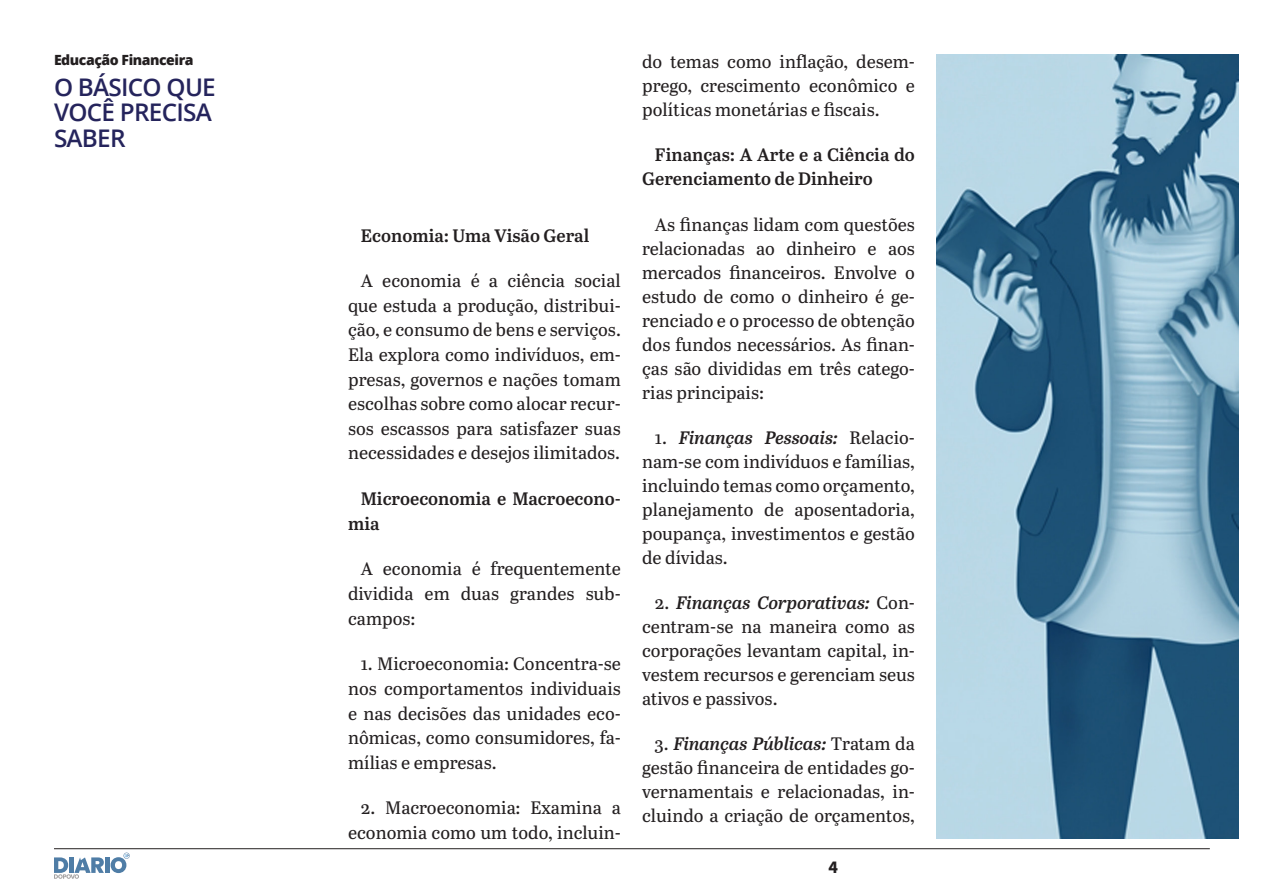
<style>
.page{position:relative;width:1263px;height:893px;background:#fff}
.page>*{position:absolute;margin:0;border:0;box-sizing:border-box;transform-origin:0 0}
.t1{font:600 24.3px/26px "Open Sans";letter-spacing:-.03em;color:#25245c}
.t2{font:18px/24px "Abril Text";color:#231f20;text-align:justify}
.t3{font:600 18px/24.6px "Abril Text";color:#231f20}
.t4{font:700 18px "Source Sans Pro";color:#231f20}
.t5{font:800 14.1px "Open Sans";letter-spacing:-.03em;color:#231f20}
.s1{font-weight:600;font-style:italic}
</style>
<div class="page">
<hr style="left:105px;top:857px;width:4px;height:16px;background:#4f7da6">
<svg style="left:54px;top:857px;width:50px;height:22px"></svg>
<svg style="left:111px;top:853px;width:19px;height:20px"></svg>
<hr style="left:54px;top:848px;width:1156px;height:1px;background:#231f20">
<img style="left:936px;top:54px;width:302px;height:785px">
<p class="t5" style="left:54px;top:49px;width:141px">Educação Financeira</p>
<h1 class="t1" style="left:54px;top:73px;width:163px">O BÁSICO QUE<br>VOCÊ PRECISA<br>SABER</h1>
<p class="t3" style="left:361px;top:222px;width:230px">Economia: Uma Visão Geral</p>
<p class="t2" style="left:348px;top:268px;width:274px;line-height:24.6px;text-indent:13px">A economia é a ciência social que estuda a produção, distribui&shy;ção, e consumo de bens e serviços.<br>Ela explora como indivíduos, em&shy;presas, governos e nações tomam escolhas sobre como alocar recur&shy;sos escassos para satisfazer suas necessidades e desejos ilimitados.</p>
<p class="t3" style="left:348px;top:486px;width:274px;text-indent:13px">Microeconomia e Macroecono&shy;mia</p>
<p class="t2" style="left:348px;top:556px;width:274px;line-height:24.6px;text-indent:13px">A economia é frequentemente dividida em duas grandes sub&shy;campos:</p>
<p class="t2" style="left:348px;top:651px;width:274px;line-height:24.6px;text-indent:13px">1. Microeconomia: Concentra-se nos comportamentos individuais e nas decisões das unidades eco&shy;nômicas, como consumidores, fa&shy;mílias e empresas.</p>
<p class="t2" style="left:348px;top:795px;width:274px;line-height:24.6px;text-align:right">2. Macroeconomia: Examina a economia como um todo, incluin-</p>
<p class="t2" style="left:642px;top:49px;width:274px">do temas como inflação, desem&shy;prego, crescimento econômico e políticas monetárias e fiscais.</p>
<p class="t3" style="left:642px;top:142px;width:274px;line-height:24px;text-indent:13px">Finanças: A Arte e a Ciência do<br>Gerenciamento de Dinheiro</p>
<p class="t2" style="left:642px;top:211px;width:274px;text-indent:13px">As finanças lidam com questões relacionadas ao dinheiro e aos mercados financeiros. Envolve o estudo de como o dinheiro é ge&shy;renciado e o processo de obtenção dos fundos necessários. As finan&shy;ças são divididas em três catego&shy;rias principais:</p>
<p class="t2" style="left:642px;top:425px;width:274px;text-indent:13px">1. <span class="s1">Finanças Pessoais:</span> Relacio&shy;nam-se com indivíduos e famílias, incluindo temas como orçamento, planejamento de aposentadoria, poupança, investimentos e gestão de dívidas.</p>
<p class="t2" style="left:642px;top:590px;width:274px;text-indent:13px">2. <span class="s1">Finanças Corporativas:</span> Con&shy;centram-se na maneira como as corporações levantam capital, in&shy;vestem recursos e gerenciam seus ativos e passivos.</p>
<p class="t2" style="left:642px;top:731px;width:274px;text-indent:13px">3. <span class="s1">Finanças Públicas:</span> Tratam da gestão financeira de entidades go&shy;vernamentais e relacionadas, in&shy;cluindo a criação de orçamentos,</p>
<p class="t4" style="left:828px;top:855px;width:11px">4</p>
</div>
